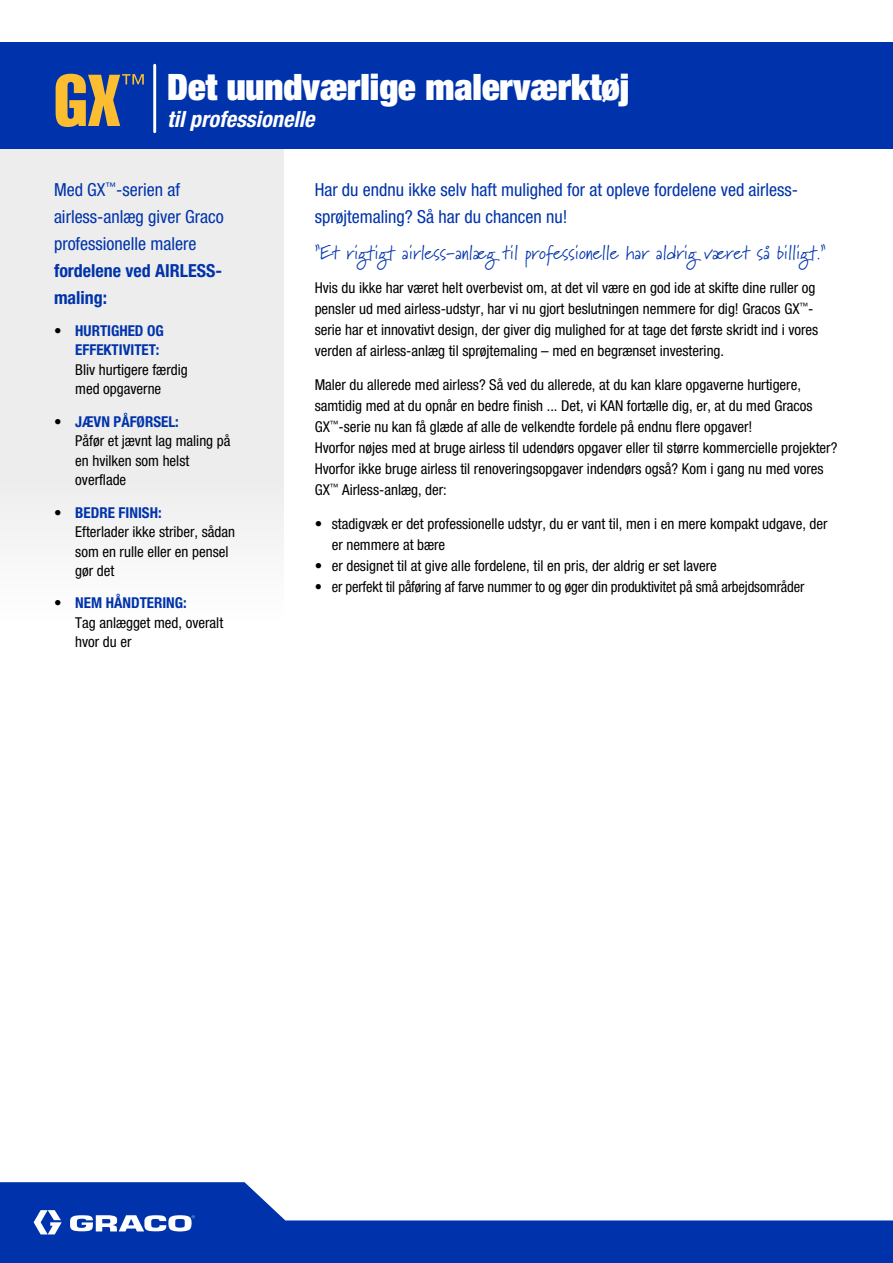
<style>
.page{position:relative;width:893px;height:1263px;background:#fff}
.page>*{position:absolute;margin:0;border:0;box-sizing:border-box;transform-origin:0 0}
.t1{font:900 condensed 36.45px "Helvetica Neue LTW1 G";color:#fff}
.t2{font:italic 700 condensed 22.35px "Helvetica Neue LTW1 G";color:#fff}
.t3{font:19.5px "Marydale";color:#0033ab;scale:.95 1}
.t4{font:condensed 18px/27px "Helvetica Neue LTW1 G";color:#0033ab}
.t5{font:700 condensed 18px/27px "Helvetica Neue LTW1 G";color:#0033ab}
.t6{font:condensed 15px/21px "Helvetica Neue LTW1 G";color:#000}
.t7{font:700 condensed 15px/19.5px "Helvetica Neue LTW1 G";color:#0033ab;text-align:right}
.s1{color:#000}
.s2{font-weight:700}
.s3{font-weight:700;color:#0033ab}
</style>
<div class="page">
<div style="left:0;top:150px;width:284px;height:1113px;background:linear-gradient(to right,#f8f8f8,#f8f8f8)"></div>
<svg style="left:0;top:1182px;width:893px;height:81px;fill:#0033ab"></svg>
<svg style="left:34px;top:1210px;width:28px;height:24px"></svg>
<svg style="left:70px;top:1215px;width:125px;height:17px"></svg>
<div style="left:0;top:43px;width:893px;height:106px;background:#0033ab"></div>
<svg style="left:56px;top:74px;width:88px;height:53px"></svg>
<hr style="left:153px;top:65px;width:3px;height:67px;background:#fff">
<h1 class="t1" style="left:167px;top:63px;width:464px">Det uundværlige malerværktøj</h1>
<h2 class="t2" style="left:167px;top:105px;width:149px">til professionelle</h2>
<p class="t4" style="left:54px;top:176px;width:171px">Med GX<sup>™</sup>-serien af airless-anlæg giver Graco professionelle malere</p>
<p class="t5" style="left:54px;top:257px;width:170px">fordelene ved AIRLESS&shy;maling:</p>
<p class="t7" style="left:54px;top:321px;width:111px"><span class="s1">•</span> HURTIGHED OG<br>EFFEKTIVITET:</p>
<p class="t6" style="left:75px;top:360px;width:114px;line-height:19.5px">Bliv hurtigere færdig med opgaverne</p>
<p class="t6" style="left:75px;top:412px;width:157px;line-height:19.5px;text-indent:-21px"><span class="s2">•</span> <span class="s3">JÆVN PÅFØRSEL:<br></span>Påfør et jævnt lag maling på en hvilken som helst overflade</p>
<p class="t6" style="left:75px;top:502px;width:161px;line-height:19.5px;text-indent:-21px"><span class="s2">•</span> <span class="s3">BEDRE FINISH:<br></span>Efterlader ikke striber, sådan som en rulle eller en pensel gør det</p>
<p class="t6" style="left:75px;top:593px;width:149px;line-height:19.5px;text-indent:-21px"><span class="s2">•</span> <span class="s3">NEM HÅNDTERING:<br></span>Tag anlægget med, overalt hvor du er</p>
<p class="t4" style="left:315px;top:176px;width:485px">Har du endnu ikke selv haft mulighed for at opleve fordelene ved airless&shy;sprøjtemaling? Så har du chancen nu!</p>
<h3 class="t3" style="left:315px;top:241px;width:540px">”Et rigtigt airless-anlæg til professionelle har aldrig været så billigt.”</h3>
<p class="t6" style="left:315px;top:277px;width:505px">Hvis du ikke har været helt overbevist om, at det vil være en god ide at skifte dine ruller og pensler ud med airless-udstyr, har vi nu gjort beslutningen nemmere for dig! Gracos GX<sup>™</sup>- serie har et innovativt design, der giver dig mulighed for at tage det første skridt ind i vores verden af airless-anlæg til sprøjtemaling – med en begrænset investering.</p>
<p class="t6" style="left:315px;top:374px;width:524px">Maler du allerede med airless? Så ved du allerede, at du kan klare opgaverne hurtigere, samtidig med at du opnår en bedre finish ... Det, vi KAN fortælle dig, er, at du med Gracos GX<sup>™</sup>-serie nu kan få glæde af alle de velkendte fordele på endnu flere opgaver!<br>Hvorfor nøjes med at bruge airless til udendørs opgaver eller til større kommercielle projekter?<br>Hvorfor ikke bruge airless til renoveringsopgaver indendørs også? Kom i gang nu med vores GX<sup>™</sup> Airless-anlæg, der:</p>
<p class="t6" style="left:332px;top:513px;width:497px;text-indent:-17px">• stadigvæk er det professionelle udstyr, du er vant til, men i en mere kompakt udgave, der er nemmere at bære</p>
<p class="t6" style="left:315px;top:555px;width:404px">• er designet til at give alle fordelene, til en pris, der aldrig er set lavere</p>
<p class="t6" style="left:315px;top:576px;width:491px">• er perfekt til påføring af farve nummer to og øger din produktivitet på små arbejdsområder</p>
</div>
